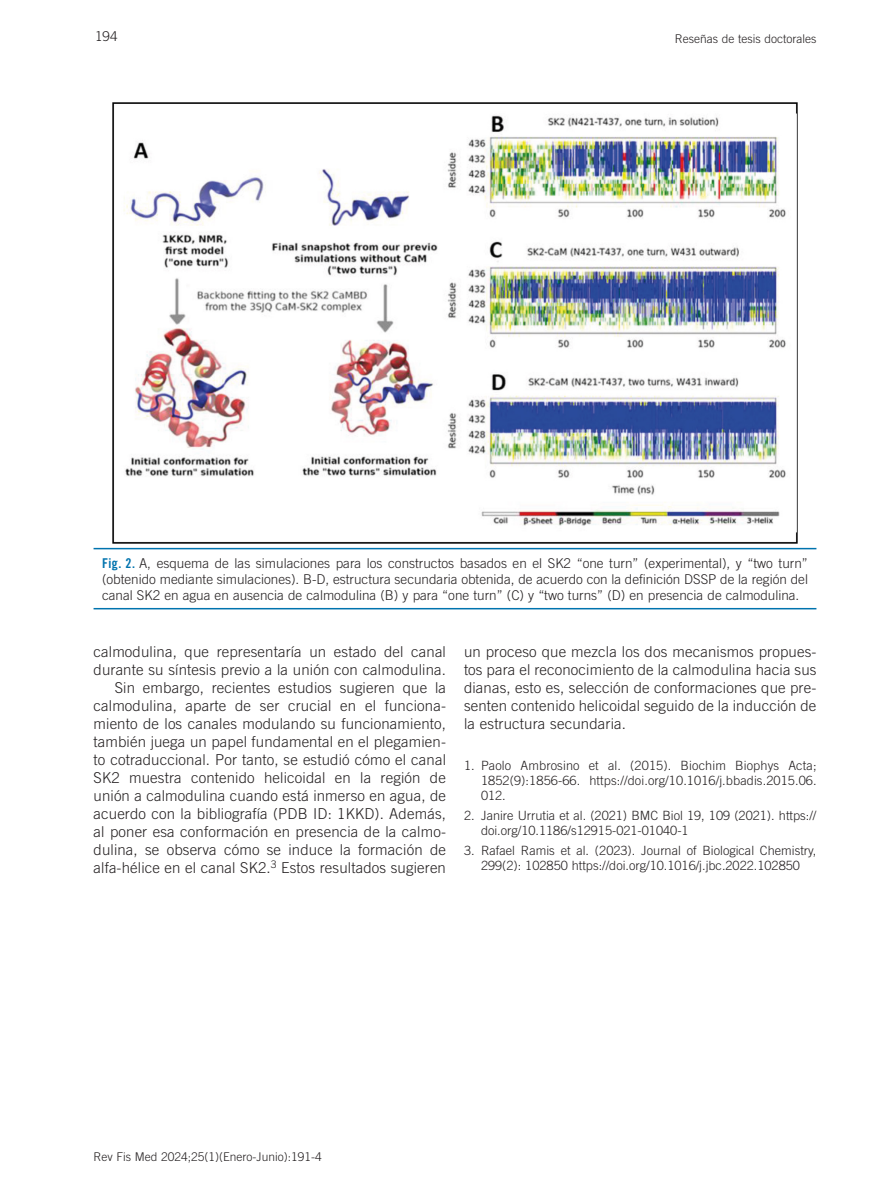
<style>
.page{position:relative;width:893px;height:1191px;background:#fff}
.page>*{position:absolute;margin:0;border:0;box-sizing:border-box;transform-origin:0 0}
.t1{font:300 15px/18px "Trade Gothic";letter-spacing:.01em;color:#231f20;text-align:justify}
.Figura_pie_IG{font:300 13.5px/16.2px "Trade Gothic";color:#231f20;text-align:justify}
.t2{font:300 12.75px/15.3px "Trade Gothic";color:#231f20;text-align:justify}
.t3{font:300 12px "Trade Gothic";color:#231f20}
.s1{font-family:"Trade Gothic Bold Cond Twenty 10";font-weight:400;color:#0073ae}
</style>
<div class="page">
<hr style="left:94px;top:548px;width:722px;height:1px;background:#0073ae">
<hr style="left:94px;top:608px;width:722px;height:1px;background:#0073ae">
<img style="left:113px;top:102px;width:684px;height:441px">
<p class="Figura_pie_IG" style="left:95px;top:28px;width:24px">194</p>
<p class="t3" style="left:675px;top:31px;width:143px">Reseñas de tesis doctorales</p>
<p class="Figura_pie_IG" style="left:102px;top:554px;width:707px"><span class="s1">Fig. 2.</span> A, esquema de las simulaciones para los constructos basados en el SK2 “one turn” (experimental), y “two turn” (obtenido mediante simulaciones). B-D, estructura secundaria obtenida, de acuerdo con la definición DSSP de la región del canal SK2 en agua en ausencia de calmodulina (B) y para “one turn” (C) y “two turns” (D) en presencia de calmodulina.</p>
<p class="t1" style="left:94px;top:642px;width:354px">calmodulina, que representaría un estado del canal durante su síntesis previo a la unión con calmodulina.</p>
<p class="t1" style="left:94px;top:678px;width:354px;text-indent:21px">Sin embargo, recientes estudios sugieren que la calmodulina, aparte de ser crucial en el funciona&shy;miento de los canales modulando su funcionamiento, también juega un papel fundamental en el plegamien&shy;to cotraduccional. Por tanto, se estudió cómo el canal SK2 muestra contenido helicoidal en la región de unión a calmodulina cuando está inmerso en agua, de acuerdo con la bibliografía (PDB ID: 1KKD). Además, al poner esa conformación en presencia de la calmo&shy;dulina, se observa cómo se induce la formación de alfa-hélice en el canal SK2.<sup>3</sup> Estos resultados sugieren</p>
<p class="t1" style="left:464px;top:642px;width:354px">un proceso que mezcla los dos mecanismos propues&shy;tos para el reconocimiento de la calmodulina hacia sus dianas, esto es, selección de conformaciones que pre&shy;senten contenido helicoidal seguido de la inducción de la estructura secundaria.</p>
<p class="t2" style="left:481px;top:757px;width:337px;text-indent:-17px">1. Paolo Ambrosino et al. (2015). Biochim Biophys Acta; 1852(9):1856-66. https://doi.org/10.1016/j.bbadis.2015.06.<br>012.</p>
<p class="t2" style="left:481px;top:807px;width:337px;text-indent:-17px">2. Janire Urrutia et al. (2021) BMC Biol 19, 109 (2021). https:// doi.org/10.1186/s12915-021-01040-1</p>
<p class="t2" style="left:464px;top:842px;width:354px;text-align:center">3. Rafael Ramis et al. (2023). Journal of Biological Chemistry,<br>299(2): 102850 https://doi.org/10.1016/j.jbc.2022.102850</p>
<p class="t3" style="left:94px;top:1149px;width:230px">Rev Fis Med 2024;25(1)(Enero-Junio):191-4</p>
</div>
